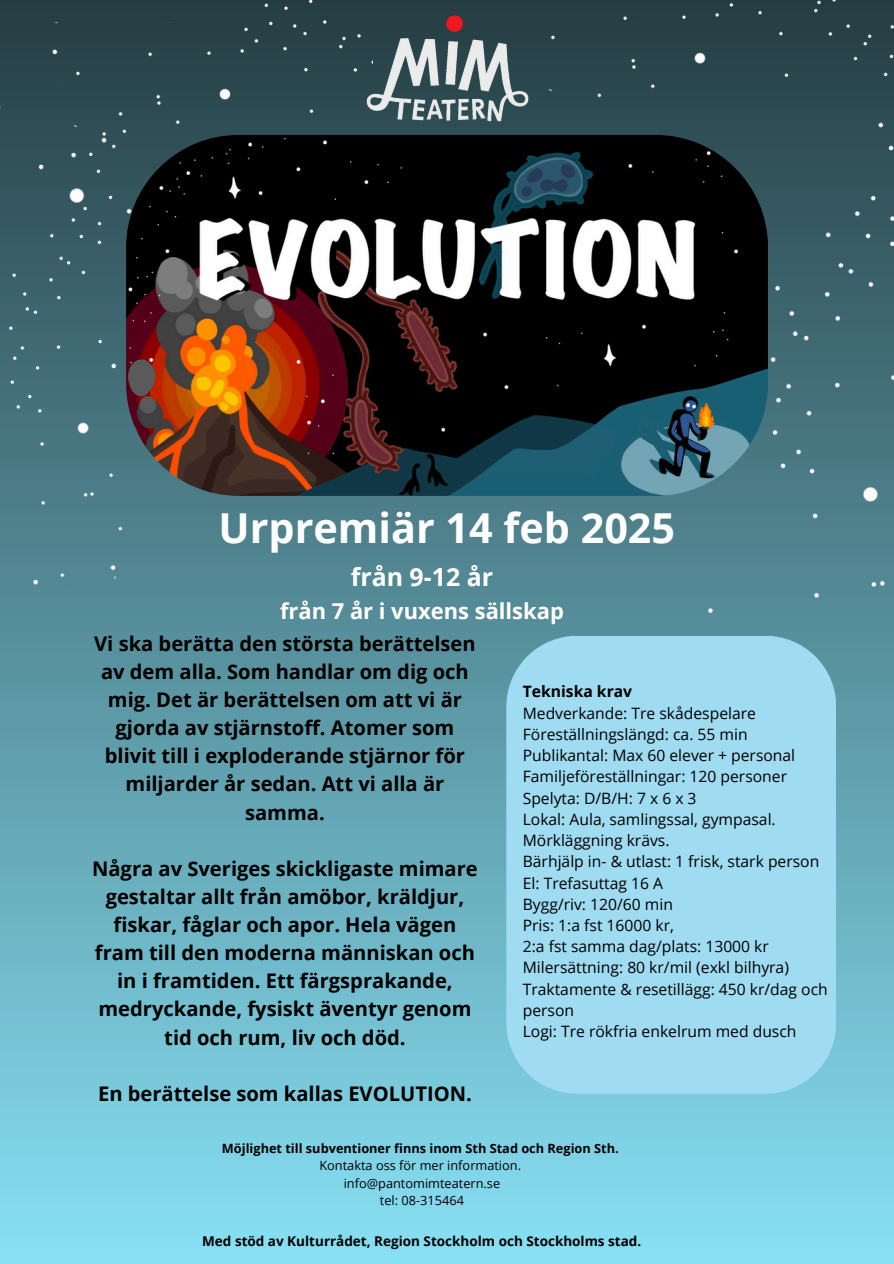
<style>
.page{position:relative;width:894px;height:1264px;background:#fff}
.page>*{position:absolute;margin:0;border:0;box-sizing:border-box;transform-origin:0 0}
.t1{font:700 41.25px "Open Sans";color:#fff}
.t2{font:700 24.9px "Open Sans";color:#fff}
.t3{font:700 21.9px "Open Sans";color:#fff}
.t4{font:700 20.1px/28px "Open Sans";color:#000;text-align:center}
.t5{font:15.6px/21.1px "Open Sans";color:#000}
.t6{font:700 13.5px "Open Sans";color:#000}
.t7{font:12.75px "Open Sans";color:#000}
.t8{font:700 12.75px "Open Sans";color:#000}
.s1{font-weight:700}
</style>
<div class="page">
<svg style="left:0;top:636px;width:893px;height:625px;background:#73becf"></svg>
<img style="left:126px;top:101px;width:767px;height:535px">
<img style="left:0;top:0;width:362px;height:135px">
<img style="left:126px;top:135px;width:641px;height:361px;border-radius:112px">
<div style="left:506px;top:635px;width:330px;height:458px;background:#9fdbf1"></div>
<div style="left:103px;top:0;width:790px;height:101px;background:#294349"></div>
<img style="left:0;top:82px;width:126px;height:943px">
<img style="left:362px;top:0;width:169px;height:220px">
<p class="t1" style="left:218px;top:499px;width:458px">Urpremiär 14 feb 2025</p>
<h2 class="t2" style="left:351px;top:559px;width:144px">från 9-12 år</h2>
<h2 class="t3" style="left:280px;top:595px;width:285px">från 7 år i vuxens sällskap</h2>
<p class="t4" style="left:94px;top:629px;width:383px">Vi ska berätta den största berättelsen av dem alla. Som handlar om dig och mig. Det är berättelsen om att vi är gjorda av stjärnstoff. Atomer som blivit till i exploderande stjärnor för miljarder år sedan. Att vi alla är samma.</p>
<p class="t4" style="left:92px;top:854px;width:387px">Några av Sveriges skickligaste mimare gestaltar allt från amöbor, kräldjur, fiskar, fåglar och apor. Hela vägen fram till den moderna människan och in i framtiden. Ett färgsprakande, medryckande, fysiskt äventyr genom tid och rum, liv och död.</p>
<p class="t4" style="left:98px;top:1078px;width:375px">En berättelse som kallas EVOLUTION.</p>
<h2 class="t5" style="left:522px;top:681px;width:306px"><span class="s1">Tekniska krav<br></span>Medverkande: Tre skådespelare<br>Föreställningslängd: ca. 55 min<br>Publikantal: Max 60 elever + personal<br>Familjeföreställningar: 120 personer<br>Spelyta: D/B/H: 7 x 6 x 3<br>Lokal: Aula, samlingssal, gympasal.<br>Mörkläggning krävs.<br>Bärhjälp in- &amp; utlast: 1 frisk, stark person<br>El: Trefasuttag 16 A<br>Bygg/riv: 120/60 min<br>Pris: 1:a fst 16000 kr,<br>2:a fst samma dag/plats: 13000 kr<br>Milersättning: 80 kr/mil (exkl bilhyra)<br>Traktamente &amp; resetillägg: 450 kr/dag och person<br>Logi: Tre rökfria enkelrum med dusch</h2>
<p class="t8" style="left:222px;top:1139px;width:398px">Möjlighet till subventioner finns inom Sth Stad och Region Sth.</p>
<p class="t7" style="left:319px;top:1156px;width:203px">Kontakta oss för mer information.</p>
<h1 class="t7" style="left:343px;top:1173px;width:158px">info@pantomimteatern.se</h1>
<h2 class="t7" style="left:380px;top:1191px;width:85px">tel: 08-315464</h2>
<h2 class="t6" style="left:202px;top:1231px;width:440px">Med stöd av Kulturrådet, Region Stockholm och Stockholms stad.</h2>
</div>
